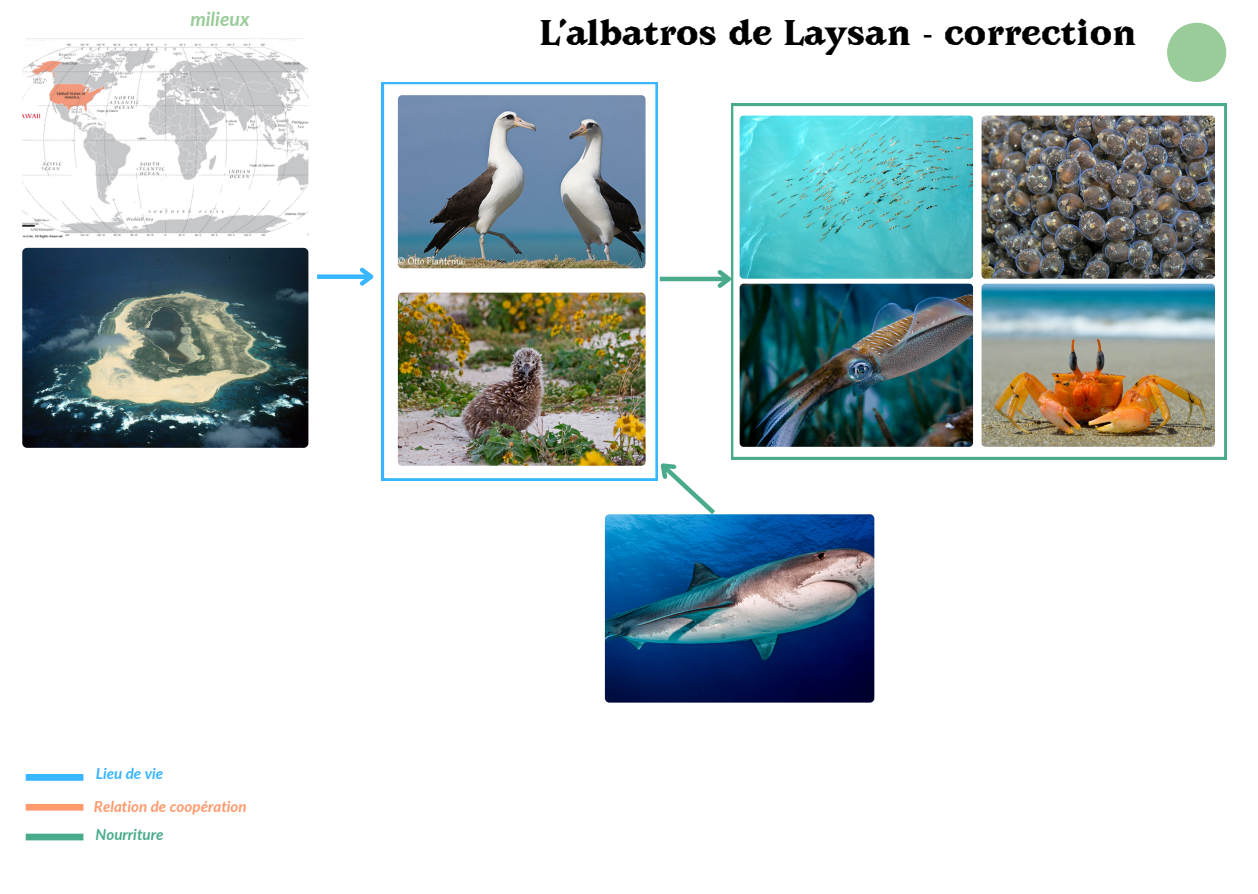
<style>
.page{position:relative;width:1258px;height:894px;background:#fff}
.page>*{position:absolute;margin:0;border:0;box-sizing:border-box;transform-origin:0 0}
.t1{font:900 31.2px "Avara";color:#000}
.t2{font:italic 700 19.5px "Lato";color:#9c9}
.t3{font:italic 700 15.3px "Lato";color:#ff9a6e}
.t4{font:italic 700 15.3px "Lato";color:#4aab8c}
.t5{font:italic 700 15.3px "Lato";color:#38b6ff}
</style>
<div class="page">
<img style="left:22px;top:248px;width:286px;height:199px;border-radius:5px">
<img style="left:22px;top:39px;width:286px;height:200px;border-radius:5px">
<img style="left:605px;top:514px;width:269px;height:188px;border-radius:5px">
<div style="left:26px;top:773px;width:57px;height:7px;background:#38b6ff"></div>
<div style="left:26px;top:803px;width:57px;height:7px;background:#ff9a6e"></div>
<div style="left:26px;top:833px;width:57px;height:7px;background:#4aab8c"></div>
<div style="left:317px;top:274px;width:54px;height:5px;background:#38b6ff"></div>
<svg style="left:356px;top:267px;width:18px;height:19px"></svg>
<img style="left:382px;top:82px;width:276px;height:398px">
<img style="left:731px;top:104px;width:495px;height:355px">
<div style="left:660px;top:276px;width:69px;height:5px;background:#4aab8c"></div>
<svg style="left:713px;top:266px;width:23px;height:26px"></svg>
<svg style="left:648px;top:451px;width:72px;height:68px"></svg>
<div style="left:1167px;top:23px;width:59px;height:59px;background:#9c9;border-radius:50%"></div>
<p class="t2" style="left:190px;top:7px;width:61px">milieux</p>
<p class="t5" style="left:96px;top:764px;width:69px">Lieu de vie</p>
<p class="t3" style="left:94px;top:797px;width:154px">Relation de coopération</p>
<p class="t4" style="left:95px;top:824px;width:70px">Nourriture</p>
<p class="t1" style="left:539px;top:18px;width:600px">L’albatros de Laysan - correction</p>
</div>
